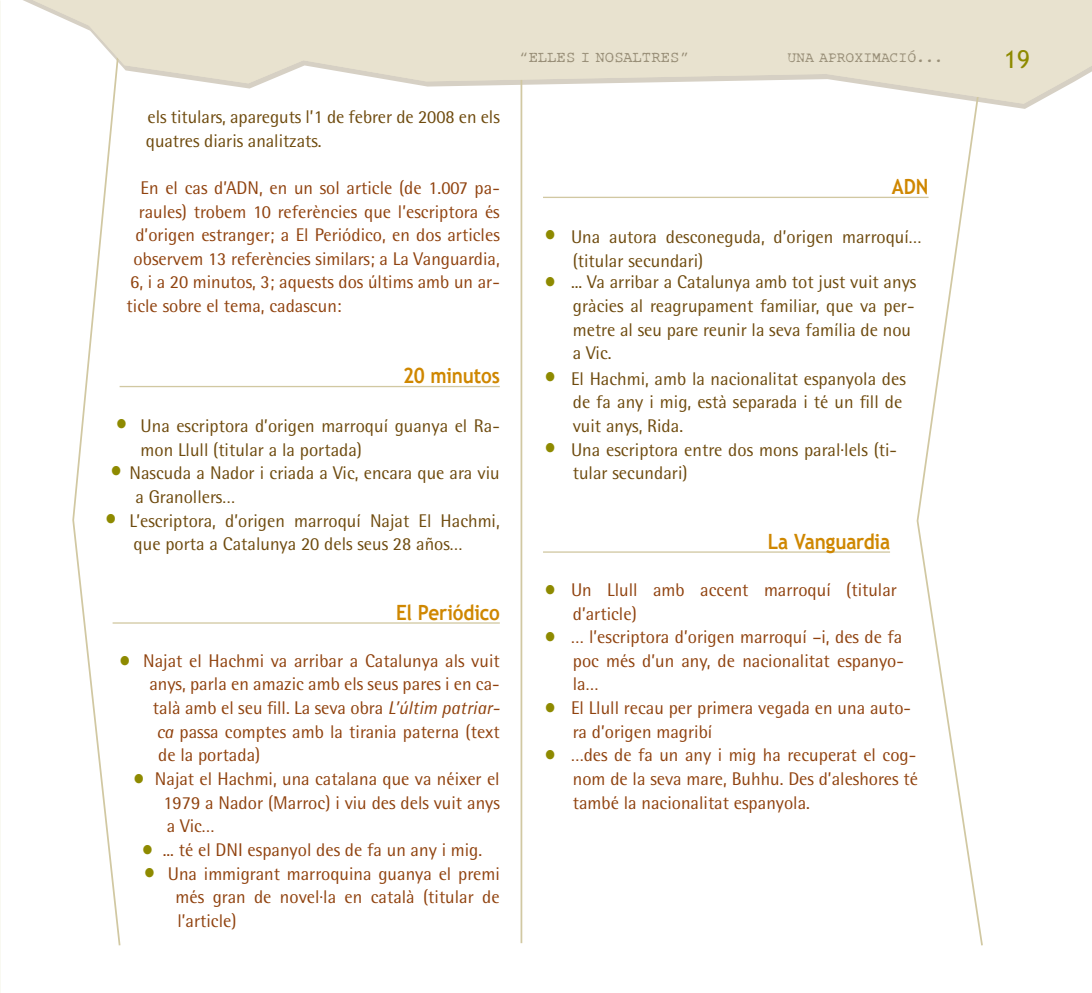
<style>
.page{position:relative;width:1092px;height:993px;background:#fff}
.page>*{position:absolute;margin:0;border:0;box-sizing:border-box;transform-origin:0 0}
.t1{font:24.5px "Trebuchet MS";color:#8e8a00}
.t2{font:700 21px "Trebuchet MS";letter-spacing:-.01em;color:#cf8700;scale:.9 1}
.t3{font:18.38px/23.6px "Rotis Semi Sans";color:#90420e;text-align:justify}
.t4{font:18.38px/23.6px "Rotis Semi Sans";color:#6e4a0d}
.t5{font:15.75px "Rough Typewriter";color:#988e77}
.t6{font:14.88px "Rough Typewriter";color:#988e77}
.s1{font-family:"Trebuchet MS";font-weight:700;font-size:29.75px;color:#8e8a00}
.s2{font-style:italic}
</style>
<div class="page">
<hr style="left:520px;top:2px;width:2px;height:940px;background:#d1c8a2">
<svg style="left:915px;top:104px;width:68px;height:842px"></svg>
<svg style="left:72px;top:104px;width:54px;height:842px"></svg>
<svg style="left:33px;top:0;width:1058px;height:104px;fill:#e8e2cf"></svg>
<hr style="left:120px;top:386px;width:380px;height:1px;background:#d1c8a2">
<hr style="left:113px;top:622px;width:387px;height:1px;background:#d1c8a2">
<hr style="left:543px;top:197px;width:385px;height:1px;background:#d1c8a2">
<hr style="left:543px;top:551px;width:347px;height:1px;background:#d1c8a2">
<p class="t4" style="left:146px;top:105px;width:355px">els titulars, apareguts l’1 de febrer de 2008 en els quatres diaris analitzats.</p>
<p class="t3" style="left:141px;top:176px;width:361px">En el cas d’ADN, en un sol article (de 1.007 pa-</p>
<p class="t3" style="left:139px;top:199px;width:362px">raules) trobem 10 referències que l’escriptora és</p>
<p class="t3" style="left:135px;top:223px;width:366px">d’origen estranger; a El Periódico, en dos articles</p>
<p class="t3" style="left:134px;top:246px;width:367px">observem 13 referències similars; a La Vanguardia,</p>
<p class="t3" style="left:130px;top:270px;width:371px">6, i a 20 minutos, 3; aquests dos últims amb un ar-</p>
<p class="t3" style="left:127px;top:294px;width:216px">ticle sobre el tema, cadascun:</p>
<p class="t2" style="left:403px;top:362px;width:109px">20 minutos</p>
<p class="t4" style="left:141px;top:414px;width:360px;text-indent:-26px"><span class="s1">•</span> Una escriptora d’origen marroquí guanya el Ra&shy;mon Llull (titular a la portada)</p>
<p class="t4" style="left:135px;top:461px;width:366px;text-indent:-26px"><span class="s1">•</span> Nascuda a Nador i criada a Vic, encara que ara viu a Granollers…</p>
<p class="t4" style="left:104px;top:508px;width:397px;text-align:center"><span class="s1">•</span> L’escriptora, d’origen marroquí Najat El Hachmi, que porta a Catalunya 20 dels seus 28 años…</p>
<p class="t2" style="left:396px;top:598px;width:117px">El Periódico</p>
<p class="t3" style="left:118px;top:648px;width:383px"><span class="s1">•</span> Najat el Hachmi va arribar a Catalunya als vuit</p>
<p class="t3" style="left:149px;top:672px;width:352px">anys, parla en amazic amb els seus pares i en ca-</p>
<p class="t3" style="left:153px;top:695px;width:348px">talà amb el seu fill. La seva obra <span class="s2">L’últim patriar-</span></p>
<p class="t3" style="left:156px;top:719px;width:345px"><span class="s2">ca</span> passa comptes amb la tirania paterna (text</p>
<p class="t3" style="left:158px;top:743px;width:104px">de la portada)</p>
<p class="t3" style="left:163px;top:766px;width:338px;text-indent:-32px"><span class="s1">•</span> Najat el Hachmi, una catalana que va néixer el 1979 a Nador (Marroc) i viu des dels vuit anys a Vic…</p>
<p class="t3" style="left:141px;top:837px;width:343px"><span class="s1">•</span> ... té el DNI espanyol des de fa un any i mig.</p>
<p class="t3" style="left:176px;top:861px;width:325px;text-indent:-33px"><span class="s1">•</span> Una immigrant marroquina guanya el premi més gran de novel·la en català (titular de l’article)</p>
<p class="t5" style="left:519px;top:47px;width:29px">“ELLES</p>
<p class="t5" style="left:580px;top:47px;width:25px">I NOSALTRES</p>
<p class="t5" style="left:679px;top:47px;width:11px">”</p>
<p class="t6" style="left:787px;top:48px;width:10px">UNA</p>
<p class="t6" style="left:819px;top:48px;width:10px">APRO</p>
<p class="t6" style="left:854px;top:48px;width:90px">XIMACIÓ...</p>
<h1 class="t1" style="left:1004px;top:45px;width:27px">19</h1>
<p class="t2" style="left:891px;top:173px;width:42px">ADN</p>
<p class="t4" style="left:572px;top:225px;width:350px;text-indent:-30px"><span class="s1">•</span> Una autora desconeguda, d’origen marroquí… (titular secundari)</p>
<p class="t4" style="left:572px;top:270px;width:345px;text-indent:-30px"><span class="s1">•</span> ... Va arribar a Catalunya amb tot just vuit anys gràcies al reagrupament familiar, que va per&shy;metre al seu pare reunir la seva família de nou a Vic.</p>
<p class="t4" style="left:572px;top:366px;width:334px;text-indent:-30px"><span class="s1">•</span> El Hachmi, amb la nacionalitat espanyola des de fa any i mig, està separada i té un fill de vuit anys, Rida.</p>
<p class="t4" style="left:572px;top:437px;width:326px;text-indent:-30px"><span class="s1">•</span> Una escriptora entre dos mons paral·lels (ti&shy;tular secundari)</p>
<p class="t2" style="left:767px;top:528px;width:137px">La Vanguardia</p>
<p class="t3" style="left:572px;top:577px;width:326px;text-indent:-30px"><span class="s1">•</span> Un Llull amb accent marroquí (titular d’article)</p>
<p class="t3" style="left:572px;top:624px;width:333px;text-indent:-30px"><span class="s1">•</span> … l’escriptora d’origen marroquí –i, des de fa poc més d’un any, de nacionalitat espanyo&shy;la…</p>
<p class="t3" style="left:572px;top:695px;width:340px;text-indent:-30px"><span class="s1">•</span> El Llull recau per primera vegada en una auto&shy;ra d’origen magribí</p>
<p class="t3" style="left:572px;top:743px;width:347px;text-indent:-30px"><span class="s1">•</span> …des de fa un any i mig ha recuperat el cog&shy;nom de la seva mare, Buhhu. Des d’aleshores té també la nacionalitat espanyola.</p>
</div>
